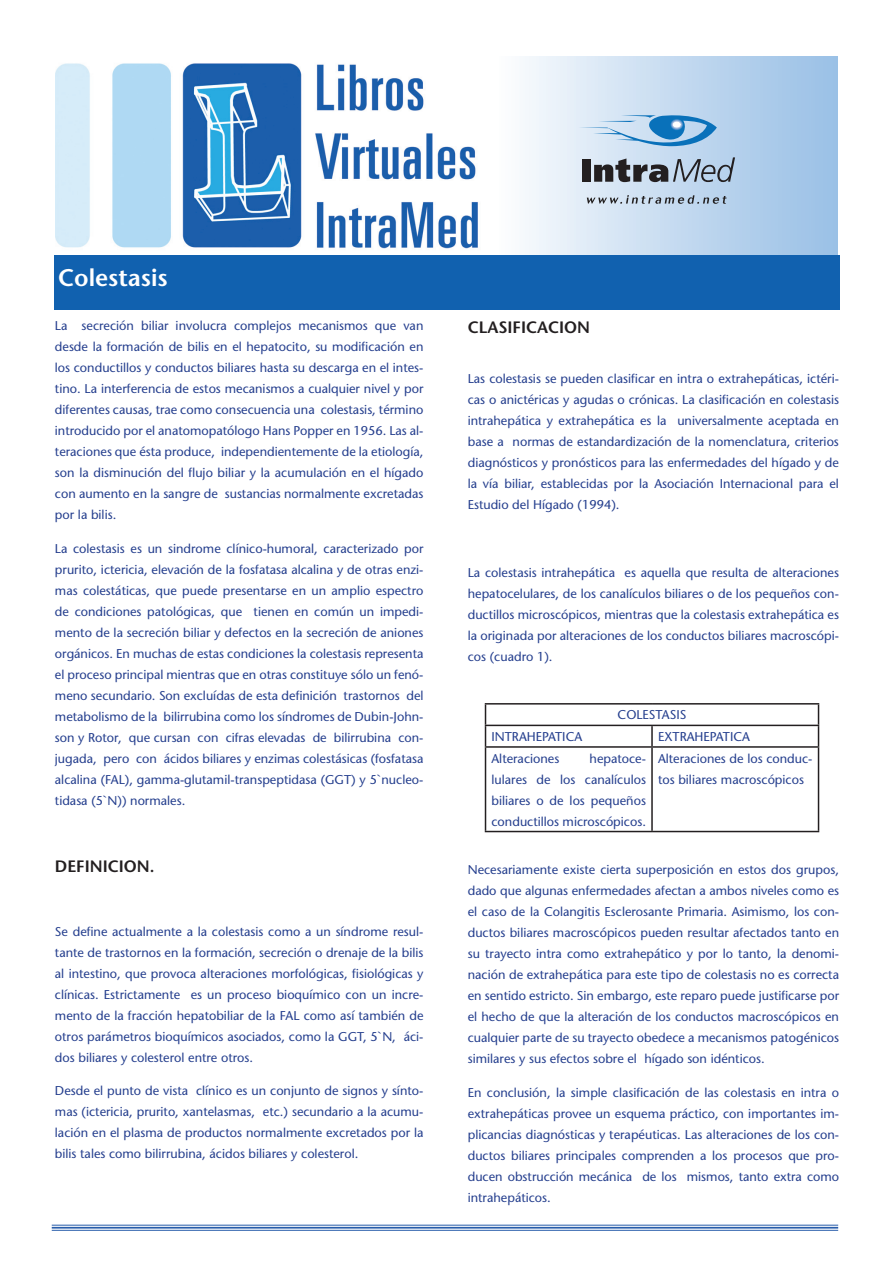
<style>
.page{position:relative;width:893px;height:1263px;background:#fff}
.page>*{position:absolute;margin:0;border:0;box-sizing:border-box;transform-origin:0 0}
.t1{font:600 24px "Stone Sans";color:#fff}
.t2{font:600 16.5px "Stone Sans";color:#231f20}
.t3{font:12.75px/21px "Stone Sans";color:#253f8e;text-align:justify}
</style>
<div class="page">
<img style="left:55px;top:63px;width:423px;height:186px">
<hr style="left:52px;top:1225px;width:786px;height:1px;background:#275caa">
<hr style="left:52px;top:1227px;width:786px;height:1px;background:#275caa">
<hr style="left:52px;top:1230px;width:786px;height:1px;background:#275caa">
<div style="left:495px;top:56px;width:343px;height:206px;background:linear-gradient(to right,#fcfdfe,#97bee5)"></div>
<div style="left:582px;top:159px;width:8px;height:23px;background:#231f20"></div>
<svg style="left:594px;top:157px;width:141px;height:25px;background:#8893a0"></svg>
<svg style="left:578px;top:112px;width:139px;height:34px;background:#9cc4e4"></svg>
<svg style="left:587px;top:195px;width:140px;height:9px"></svg>
<div style="left:54px;top:255px;width:786px;height:55px;background:#1161af"></div>
<hr style="left:485px;top:703px;width:167px;height:1px;background:#231f20">
<hr style="left:652px;top:703px;width:167px;height:1px;background:#231f20">
<hr style="left:485px;top:725px;width:167px;height:1px;background:#231f20">
<svg style="left:485px;top:704px;width:1px;height:42px"></svg>
<hr style="left:652px;top:725px;width:167px;height:1px;background:#231f20">
<hr style="left:651px;top:726px;width:2px;height:20px;background:#231f20">
<svg style="left:818px;top:704px;width:1px;height:42px"></svg>
<hr style="left:485px;top:746px;width:167px;height:2px;background:#231f20">
<hr style="left:485px;top:748px;width:1px;height:83px;background:#231f20">
<hr style="left:652px;top:746px;width:167px;height:2px;background:#231f20">
<hr style="left:651px;top:748px;width:2px;height:83px;background:#231f20">
<hr style="left:818px;top:748px;width:1px;height:83px;background:#231f20">
<hr style="left:485px;top:831px;width:167px;height:1px;background:#231f20">
<hr style="left:652px;top:831px;width:167px;height:1px;background:#231f20">
<h1 class="t1" style="left:58px;top:264px;width:111px">Colestasis</h1>
<p class="t3" style="left:55px;top:315px;width:370px">La secreción biliar involucra complejos mecanismos que van desde la formación de bilis en el hepatocito, su modificación en los conductillos y conductos biliares hasta su descarga en el intes&shy;tino. La interferencia de estos mecanismos a cualquier nivel y por diferentes causas, trae como consecuencia una colestasis, término introducido por el anatomopatólogo Hans Popper en 1956. Las al&shy;teraciones que ésta produce, independientemente de la etiología, son la disminución del flujo biliar y la acumulación en el hígado con aumento en la sangre de sustancias normalmente excretadas por la bilis.</p>
<p class="t3" style="left:55px;top:538px;width:370px">La colestasis es un sindrome clínico-humoral, caracterizado por prurito, ictericia, elevación de la fosfatasa alcalina y de otras enzi&shy;mas colestáticas, que puede presentarse en un amplio espectro de condiciones patológicas, que tienen en común un impedi&shy;mento de la secreción biliar y defectos en la secreción de aniones orgánicos. En muchas de estas condiciones la colestasis representa el proceso principal mientras que en otras constituye sólo un fenó&shy;meno secundario. Son excluídas de esta definición trastornos del metabolismo de la bilirrubina como los síndromes de Dubin-John&shy;son y Rotor, que cursan con cifras elevadas de bilirrubina con&shy;jugada, pero con ácidos biliares y enzimas colestásicas (fosfatasa alcalina (FAL), gamma-glutamil-transpeptidasa (GGT) y 5`nucleo&shy;tidasa (5`N)) normales.</p>
<p class="t2" style="left:55px;top:856px;width:101px">DEFINICION.</p>
<p class="t3" style="left:55px;top:920px;width:370px">Se define actualmente a la colestasis como a un síndrome resul&shy;tante de trastornos en la formación, secreción o drenaje de la bilis al intestino, que provoca alteraciones morfológicas, fisiológicas y clínicas. Estrictamente es un proceso bioquímico con un incre&shy;mento de la fracción hepatobiliar de la FAL como así también de otros parámetros bioquímicos asociados, como la GGT, 5`N, áci&shy;dos biliares y colesterol entre otros.</p>
<p class="t3" style="left:55px;top:1080px;width:370px">Desde el punto de vista clínico es un conjunto de signos y sínto&shy;mas (ictericia, prurito, xantelasmas, etc.) secundario a la acumu&shy;lación en el plasma de productos normalmente excretados por la bilis tales como bilirrubina, ácidos biliares y colesterol.</p>
<p class="t2" style="left:468px;top:317px;width:124px">CLASIFICACION</p>
<p class="t3" style="left:468px;top:368px;width:373px">Las colestasis se pueden clasificar en intra o extrahepáticas, ictéri&shy;cas o anictéricas y agudas o crónicas. La clasificación en colestasis intrahepática y extrahepática es la universalmente aceptada en base a normas de estandardización de la nomenclatura, criterios diagnósticos y pronósticos para las enfermedades del hígado y de la vía biliar, establecidas por la Asociación Internacional para el Estudio del Hígado (1994).</p>
<p class="t3" style="left:468px;top:562px;width:373px">La colestasis intrahepática es aquella que resulta de alteraciones hepatocelulares, de los canalículos biliares o de los pequeños con&shy;ductillos microscópicos, mientras que la colestasis extrahepática es la originada por alteraciones de los conductos biliares macroscópi&shy;cos (cuadro 1).</p>
<p class="t3" style="left:618px;top:704px;width:70px">COLESTASIS</p>
<p class="t3" style="left:491px;top:726px;width:92px">INTRAHEPATICA</p>
<p class="t3" style="left:658px;top:726px;width:93px">EXTRAHEPATICA</p>
<p class="t3" style="left:491px;top:748px;width:69px">Alteraciones</p>
<p class="t3" style="left:491px;top:748px;width:156px;text-indent:98px">hepatoce&shy;lulares de los canalículos biliares o de los pequeños conductillos microscópicos.</p>
<p class="t3" style="left:658px;top:748px;width:156px">Alteraciones de los conduc&shy;tos biliares macroscópicos</p>
<p class="t3" style="left:468px;top:859px;width:373px">Necesariamente existe cierta superposición en estos dos grupos, dado que algunas enfermedades afectan a ambos niveles como es el caso de la Colangitis Esclerosante Primaria. Asimismo, los con&shy;ductos biliares macroscópicos pueden resultar afectados tanto en su trayecto intra como extrahepático y por lo tanto, la denomi&shy;nación de extrahepática para este tipo de colestasis no es correcta en sentido estricto. Sin embargo, este reparo puede justificarse por el hecho de que la alteración de los conductos macroscópicos en cualquier parte de su trayecto obedece a mecanismos patogénicos similares y sus efectos sobre el hígado son idénticos.</p>
<p class="t3" style="left:468px;top:1082px;width:373px">En conclusión, la simple clasificación de las colestasis en intra o extrahepáticas provee un esquema práctico, con importantes im&shy;plicancias diagnósticas y terapéuticas. Las alteraciones de los con&shy;ductos biliares principales comprenden a los procesos que pro&shy;ducen obstrucción mecánica de los mismos, tanto extra como intrahepáticos.</p>
</div>
